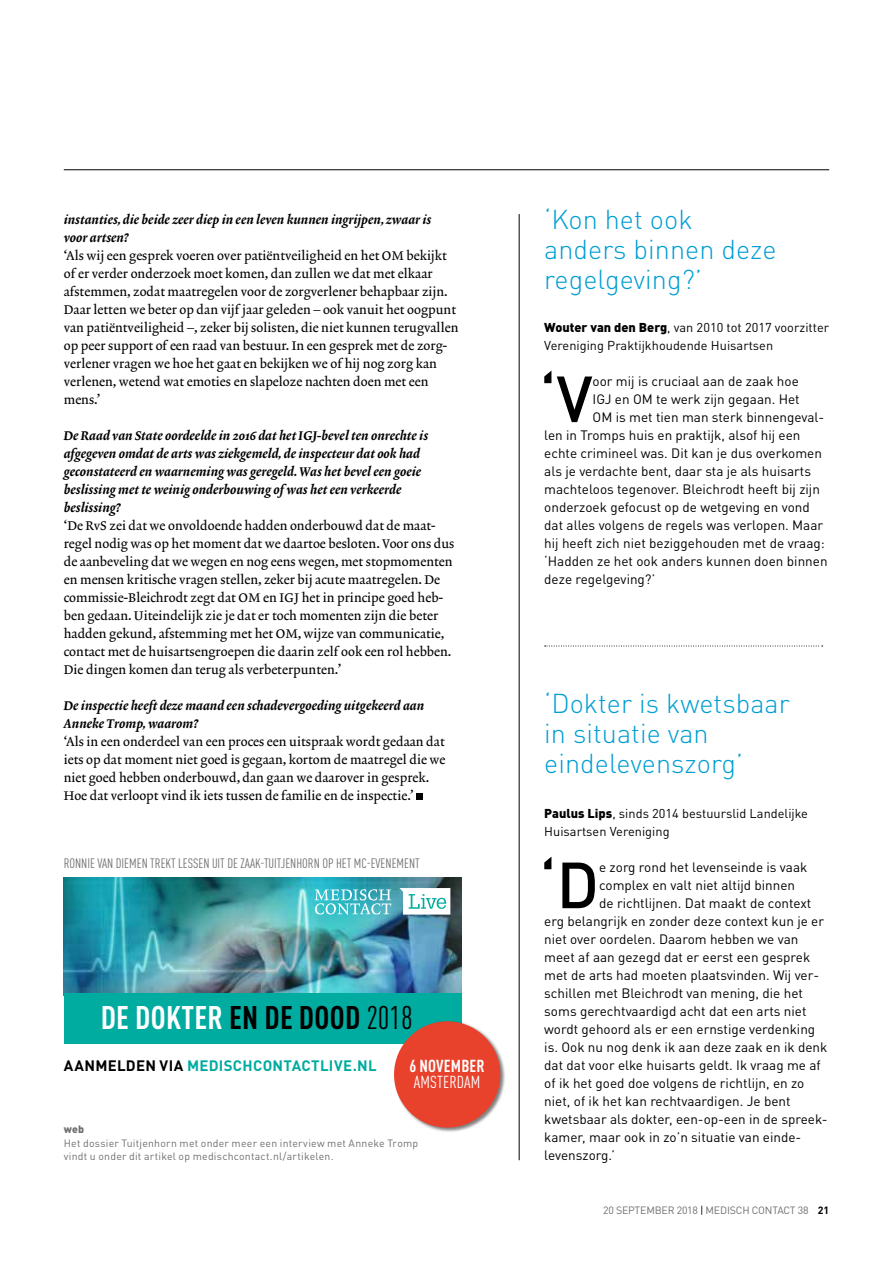
<style>
.page{position:relative;width:893px;height:1263px;background:#fff}
.page>*{position:absolute;margin:0;border:0;box-sizing:border-box;transform-origin:0 0}
.t1{font:500 64.05px "DINOT";color:#000}
.t2{font:700 condensed 32.25px "DINOT";letter-spacing:.01em;color:#fff}
.t3{font:300 27px/30px "DINOT";color:#009ed4}
.t4{font:700 condensed 17.1px "DINOT";letter-spacing:.01em;color:#fff}
.t5{font:condensed 17.1px "DINOT";letter-spacing:.01em;color:#fff}
.t6{font:700 15px "DINOT";letter-spacing:.02em;color:#00aba0}
.t7{font:13.5px "DINOT";color:#000}
.t8{font:condensed 13.5px "DINOT";color:#706f6f}
.t9{font:12.75px/18px "Lexicon No 2 Roman A";color:#000}
.t10{font:12.75px/18px "Lexicon No 2 Italic D";color:#000}
.t11{font:12.75px/18px "DINOT";color:#000}
.t12{font:10.5px/13.5px "DINOT";letter-spacing:.02em;color:#706f6f}
.t13{font:10.5px "DINOT";letter-spacing:-.015em;color:#706f6f}
.t14{font:900 10.5px "DINOT";color:#706f6f}
.s1{color:#000}
.s2{font-weight:400;color:#000}
.s3{font-weight:900}
.s4{font-weight:700;color:#000}
</style>
<div class="page">
<svg style="left:545px;top:646px;width:278px;height:1px"></svg>
<div style="left:416px;top:793px;width:7px;height:7px;background:#000"></div>
<hr style="left:64px;top:169px;width:765px;height:1px;background:#000">
<hr style="left:519px;top:214px;width:1px;height:946px;background:#000">
<img style="left:64px;top:877px;width:397px;height:116px">
<div style="left:64px;top:993px;width:397px;height:50px;background:#00aba0"></div>
<div style="left:393px;top:1021px;width:113px;height:112px;background:#000;opacity:.5"></div>
<div style="left:394px;top:1021px;width:106px;height:106px;background:#e8412c;border-radius:50%"></div>
<svg style="left:315px;top:889px;width:76px;height:26px"></svg>
<svg style="left:399px;top:888px;width:51px;height:27px"></svg>
<p class="t10" style="left:64px;top:211px;width:369px">instanties, die beide zeer diep in een leven kunnen ingrijpen, zwaar is voor artsen?</p>
<p class="t9" style="left:64px;top:247px;width:396px">‘Als wij een gesprek voeren over patiëntveiligheid en het OM bekijkt of er verder onderzoek moet komen, dan zullen we dat met elkaar afstemmen, zodat maatregelen voor de zorgverlener behapbaar zijn.<br>Daar letten we beter op dan vijf jaar geleden – ook vanuit het oogpunt van patiëntveiligheid –, zeker bij solisten, die niet kunnen terugvallen op peer support of een raad van bestuur. In een gesprek met de zorg&shy;verlener vragen we hoe het gaat en bekijken we of hij nog zorg kan verlenen, wetend wat emoties en slapeloze nachten doen met een mens.’</p>
<p class="t10" style="left:64px;top:427px;width:366px">De Raad van State oordeelde in 2016 dat het IGJ-bevel ten onrechte is afgegeven omdat de arts was ziekgemeld, de inspecteur dat ook had geconstateerd en waarneming was geregeld. Was het bevel een goeie beslissing met te weinig onderbouwing of was het een verkeerde beslissing?</p>
<p class="t9" style="left:64px;top:517px;width:392px">‘De RvS zei dat we onvoldoende hadden onderbouwd dat de maat&shy;regel nodig was op het moment dat we daartoe besloten. Voor ons dus de aanbeveling dat we wegen en nog eens wegen, met stopmomenten en mensen kritische vragen stellen, zeker bij acute maatregelen. De commissie-Bleichrodt zegt dat OM en IGJ het in principe goed heb&shy;ben gedaan. Uiteindelijk zie je dat er toch momenten zijn die beter hadden gekund, afstemming met het OM, wijze van communicatie, contact met de huisartsengroepen die daarin zelf ook een rol hebben.<br>Die dingen komen dan terug als verbeterpunten.’</p>
<p class="t10" style="left:64px;top:697px;width:362px">De inspectie heeft deze maand een schadevergoeding uitgekeerd aan<br>Anneke Tromp, waarom?</p>
<p class="t9" style="left:64px;top:733px;width:383px">‘Als in een onderdeel van een proces een uitspraak wordt gedaan dat iets op dat moment niet goed is gegaan, kortom de maatregel die we niet goed hebben onderbouwd, dan gaan we daarover in gesprek.<br>Hoe dat verloopt vind ik iets tussen de familie en de inspectie.’</p>
<p class="t8" style="left:64px;top:855px;width:357px">RONNIE VAN DIEMEN TREKT LESSEN UIT DE ZAAK-TUITJENHORN OP HET MC-EVENEMENT</p>
<h2 class="t2" style="left:101px;top:998px;width:314px">DE DOKTER <span class="s1">EN DE DOOD</span> <span class="s2">2018</span></h2>
<h3 class="t4" style="left:409px;top:1055px;width:77px">6 NOVEMBER</h3>
<h3 class="t5" style="left:414px;top:1072px;width:68px">AMSTERDAM</h3>
<p class="t6" style="left:64px;top:1056px;width:314px"><span class="s1">AANMELDEN VIA</span> MEDISCHCONTACTLIVE.NL</p>
<p class="t14" style="left:64px;top:1122px;width:22px">web</p>
<p class="t12" style="left:64px;top:1136px;width:356px">Het dossier Tuitjenhorn met onder meer een interview met Anneke Tromp vindt u onder dit artikel op medischcontact.nl/artikelen.</p>
<h3 class="t3" style="left:544px;top:204px;width:234px">‘Kon het ook anders binnen deze regelgeving?’</h3>
<p class="t11" style="left:544px;top:318px;width:286px"><span class="s3">Wouter van den Berg</span>, van 2010 tot 2017 voorzitter<br>Vereniging Praktijkhoudende Huisartsen</p>
<h1 class="t1" style="left:539px;top:358px;width:55px">‘V</h1>
<p class="t7" style="left:593px;top:373px;width:208px">oor mij is cruciaal aan de zaak hoe</p>
<p class="t7" style="left:593px;top:391px;width:209px">IGJ en OM te werk zijn gegaan. Het</p>
<p class="t7" style="left:593px;top:409px;width:233px">OM is met tien man sterk binnengeval-</p>
<p class="t7" style="left:544px;top:427px;width:258px">len in Tromps huis en praktijk, alsof hij een</p>
<p class="t7" style="left:544px;top:445px;width:279px">echte crimineel was. Dit kan je dus overkomen</p>
<p class="t7" style="left:544px;top:463px;width:268px">als je verdachte bent, daar sta je als huisarts</p>
<p class="t7" style="left:544px;top:481px;width:277px">machteloos tegenover. Bleichrodt heeft bij zijn</p>
<p class="t7" style="left:544px;top:499px;width:267px">onderzoek gefocust op de wetgeving en vond</p>
<p class="t7" style="left:544px;top:517px;width:280px">dat alles volgens de regels was verlopen. Maar</p>
<p class="t7" style="left:544px;top:535px;width:282px">hij heeft zich niet beziggehouden met de vraag:</p>
<p class="t7" style="left:544px;top:553px;width:285px">‘Hadden ze het ook anders kunnen doen binnen</p>
<p class="t7" style="left:544px;top:571px;width:112px">deze regelgeving?’</p>
<h3 class="t3" style="left:544px;top:688px;width:247px">‘Dokter is kwetsbaar in situatie van eindelevenszorg’</h3>
<p class="t11" style="left:544px;top:804px;width:265px"><span class="s3">Paulus Lips</span>, sinds 2014 bestuurslid Landelijke<br>Huisartsen Vereniging</p>
<h1 class="t1" style="left:539px;top:844px;width:61px">‘D</h1>
<p class="t7" style="left:599px;top:859px;width:210px">e zorg rond het levenseinde is vaak</p>
<p class="t7" style="left:599px;top:877px;width:198px">complex en valt niet altijd binnen</p>
<p class="t7" style="left:599px;top:895px;width:214px">de richtlijnen. Dat maakt de context</p>
<p class="t7" style="left:544px;top:913px;width:281px">erg belangrijk en zonder deze context kun je er</p>
<p class="t7" style="left:544px;top:931px;width:256px">niet over oordelen. Daarom hebben we van</p>
<p class="t7" style="left:544px;top:949px;width:267px">meet af aan gezegd dat er eerst een gesprek</p>
<p class="t7" style="left:544px;top:967px;width:276px">met de arts had moeten plaatsvinden. Wij ver-</p>
<p class="t7" style="left:544px;top:985px;width:260px">schillen met Bleichrodt van mening, die het</p>
<p class="t7" style="left:544px;top:1003px;width:264px">soms gerechtvaardigd acht dat een arts niet</p>
<p class="t7" style="left:544px;top:1021px;width:272px">wordt gehoord als er een ernstige verdenking</p>
<p class="t7" style="left:544px;top:1039px;width:285px">is. Ook nu nog denk ik aan deze zaak en ik denk</p>
<p class="t7" style="left:544px;top:1057px;width:278px">dat dat voor elke huisarts geldt. Ik vraag me af</p>
<p class="t7" style="left:544px;top:1075px;width:262px">of ik het goed doe volgens de richtlijn, en zo</p>
<p class="t7" style="left:544px;top:1093px;width:248px">niet, of ik het kan rechtvaardigen. Je bent</p>
<p class="t7" style="left:544px;top:1111px;width:285px">kwetsbaar als dokter, een-op-een in de spreek-</p>
<p class="t7" style="left:544px;top:1129px;width:259px">kamer, maar ook in zo’n situatie van einde-</p>
<p class="t7" style="left:544px;top:1147px;width:72px">levenszorg.’</p>
<p class="t13" style="left:603px;top:1203px;width:228px">20 SEPTEMBER 2018 <span class="s1">|</span> MEDISCH CONTACT 38 <span class="s4">21</span></p>
</div>
